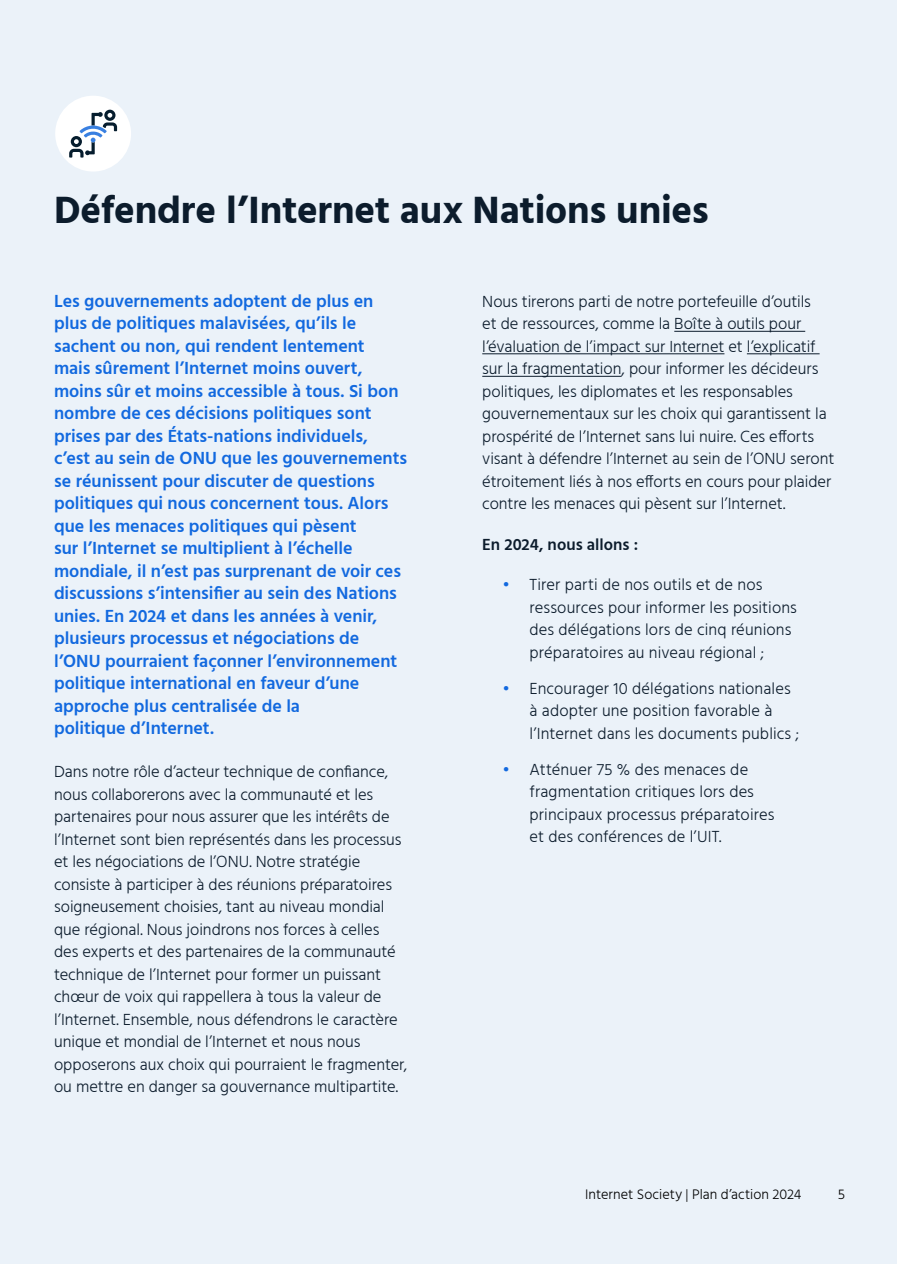
<style>
.page{position:relative;width:897px;height:1264px;background:#fff}
.page>*{position:absolute;margin:0;border:0;box-sizing:border-box;transform-origin:0 0}
.t1{font:700 39px "Hind";letter-spacing:-.005em;color:#0c1c2c}
.Highlighted_Body_Copy{font:600 18px/22.5px "Hind";letter-spacing:-.005em;color:#1269df}
.Body_Copy__Light{font:300 16.5px/22.5px "Hind";color:#0c1c2c}
.Body_Copy__Light-2{font:600 16.5px "Hind";color:#0c1c2c}
.t2{font:300 14.25px "Hind";letter-spacing:.005em;color:#000}
.s1{color:#1269df}
</style>
<div class="page">
<div style="left:0;top:0;width:896px;height:1264px;background:#ebf2f9"></div>
<hr style="left:674px;top:331px;width:131px;height:1px;background:#0c1c2c">
<hr style="left:482px;top:353px;width:242px;height:1px;background:#0c1c2c">
<hr style="left:746px;top:353px;width:73px;height:1px;background:#0c1c2c">
<hr style="left:482px;top:376px;width:139px;height:1px;background:#0c1c2c">
<div style="left:55px;top:96px;width:76px;height:75px;background:#fff;border-radius:50%"></div>
<svg style="left:69px;top:110px;width:48px;height:48px"></svg>
<h3 class="t1" style="left:54px;top:187px;width:656px">Défendre l’Internet aux Nations unies</h3>
<p class="Highlighted_Body_Copy" style="left:54px;top:291px;width:354px">Les gouvernements adoptent de plus en plus de politiques malavisées, qu’ils le sachent ou non, qui rendent lentement<br>mais sûrement l’Internet moins ouvert, moins sûr et moins accessible à tous. Si bon nombre de ces décisions politiques sont prises par des États-nations individuels, c’est au sein de ONU que les gouvernements se réunissent pour discuter de questions politiques qui nous concernent tous. Alors que les menaces politiques qui pèsent<br>sur l’Internet se multiplient à l’échelle mondiale, il n’est pas surprenant de voir ces discussions s’intensifier au sein des Nations unies. En 2024 et dans les années à venir, plusieurs processus et négociations de l’ONU pourraient façonner l’environnement politique international en faveur d’une approche plus centralisée de la<br>politique d’Internet.</p>
<p class="Body_Copy__Light" style="left:54px;top:761px;width:354px">Dans notre rôle d’acteur technique de confiance, nous collaborerons avec la communauté et les partenaires pour nous assurer que les intérêts de l’Internet sont bien représentés dans les processus et les négociations de l’ONU. Notre stratégie consiste à participer à des réunions préparatoires soigneusement choisies, tant au niveau mondial que régional. Nous joindrons nos forces à celles des experts et des partenaires de la communauté technique de l’Internet pour former un puissant chœur de voix qui rappellera à tous la valeur de l’Internet. Ensemble, nous défendrons le caractère unique et mondial de l’Internet et nous nous opposerons aux choix qui pourraient le fragmenter, ou mettre en danger sa gouvernance multipartite.</p>
<p class="Body_Copy__Light" style="left:482px;top:291px;width:353px">Nous tirerons parti de notre portefeuille d’outils<br>et de ressources, comme la Boîte à outils pour l’évaluation de l’impact sur Internet et l’explicatif sur la fragmentation, pour informer les décideurs politiques, les diplomates et les responsables gouvernementaux sur les choix qui garantissent la prospérité de l’Internet sans lui nuire. Ces efforts visant à défendre l’Internet au sein de l’ONU seront étroitement liés à nos efforts en cours pour plaider contre les menaces qui pèsent sur l’Internet.</p>
<p class="Body_Copy__Light-2" style="left:482px;top:533px;width:157px">En 2024, nous allons :</p>
<p class="Body_Copy__Light" style="left:529px;top:574px;width:269px;text-indent:-27px"><span class="s1">•</span> Tirer parti de nos outils et de nos ressources pour informer les positions des délégations lors de cinq réunions préparatoires au niveau régional ;</p>
<p class="Body_Copy__Light" style="left:529px;top:678px;width:271px;text-indent:-27px"><span class="s1">•</span> Encourager 10 délégations nationales à adopter une position favorable à l’Internet dans les documents publics ;</p>
<p class="Body_Copy__Light" style="left:529px;top:759px;width:246px;text-indent:-27px"><span class="s1">•</span> Atténuer 75 % des menaces de fragmentation critiques lors des principaux processus préparatoires et des conférences de l’UIT.</p>
<p class="t2" style="left:585px;top:1185px;width:217px">Internet Society | Plan d’action 2024</p>
<p class="t2" style="left:837px;top:1185px;width:9px">5</p>
</div>
